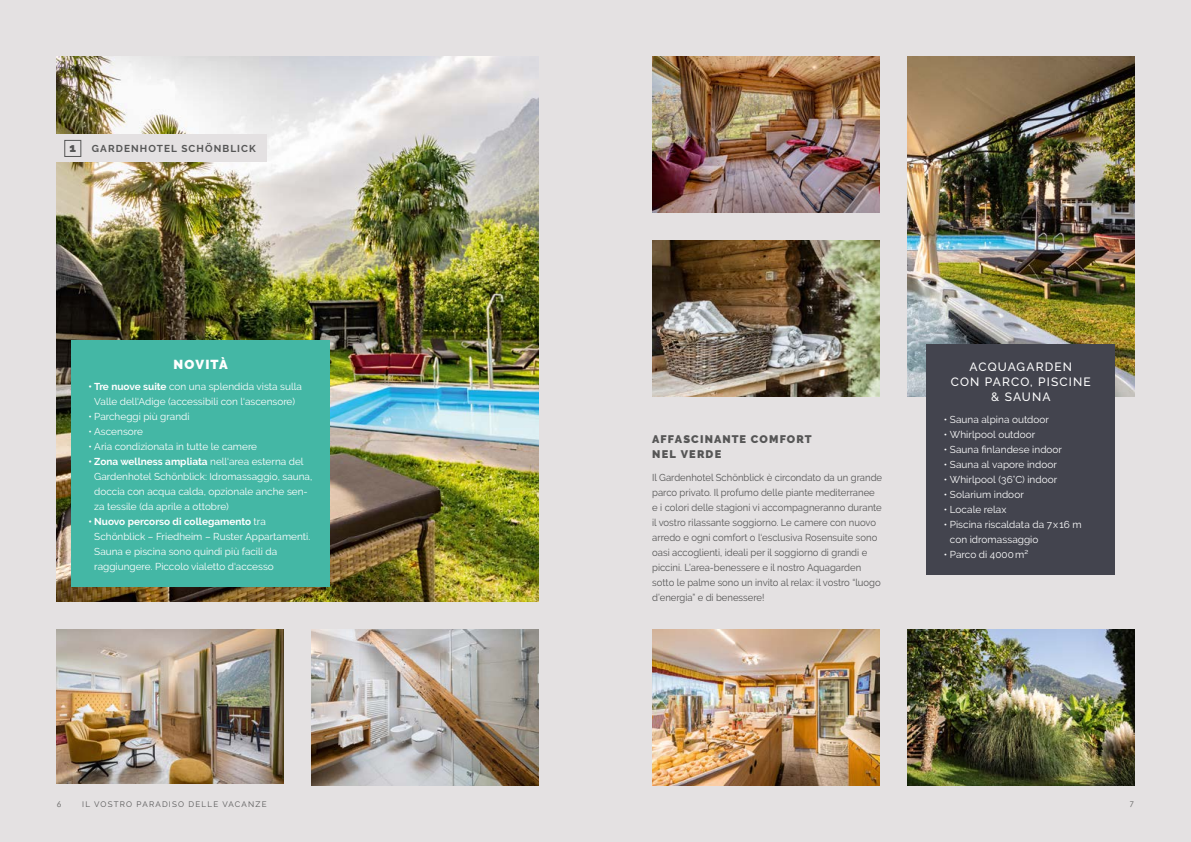
<style>
.page{position:relative;width:1191px;height:842px;background:#e4e1e2}
.page>*{position:absolute;margin:0;border:0;box-sizing:border-box;transform-origin:0 0}
.t1{font:900 13px "Raleway";letter-spacing:.085em;color:#fff}
.t2{font:500 12px/15px "Raleway";letter-spacing:.09em;color:#fff;text-align:center}
.t3{font:900 12px "Raleway";color:#565656}
.t4{font:900 11px/15px "Raleway";letter-spacing:.105em;color:#565656}
.t5{font:10px/15px "Raleway";color:#fff}
.t6{font:10px/15px "Raleway";color:#565656;scale:.95 1}
.t7{font:700 10px "Raleway";letter-spacing:.11em;color:#565656}
.t8{font:8px "Raleway";letter-spacing:.15em;color:#565656}
.t9{font:8px "Futura BT";color:#6f6f6e}
.s1{font-weight:700}
</style>
<div class="page">
<img style="left:57px;top:57px;width:482px;height:544px">
<img style="left:57px;top:629px;width:226px;height:154px">
<img style="left:312px;top:629px;width:227px;height:156px">
<img style="left:652px;top:241px;width:227px;height:156px">
<img style="left:907px;top:57px;width:227px;height:340px">
<div style="left:45px;top:135px;width:221px;height:27px;background:#e4e1e2"></div>
<div style="left:64px;top:140px;width:17px;height:17px;border:1px solid #565656"></div>
<img style="left:652px;top:629px;width:227px;height:156px">
<div style="left:72px;top:340px;width:258px;height:247px;background:#44b7a5"></div>
<div style="left:926px;top:344px;width:188px;height:231px;background:#43444e"></div>
<img style="left:907px;top:629px;width:227px;height:156px">
<img style="left:652px;top:57px;width:227px;height:156px">
<p class="t3" style="left:70px;top:141px;width:8px">1</p>
<p class="t7" style="left:92px;top:143px;width:165px">GARDENHOTEL SCHÖNBLICK</p>
<h1 class="t1" style="left:173px;top:357px;width:56px">NOVITÀ</h1>
<p class="t5" style="left:89px;top:379px;width:215px;text-align:center"><span class="s1">• Tre nuove suite</span> con una splendida vista sulla<br>Valle dell‘Adige (accessibili con l‘ascensore)</p>
<p class="t5" style="left:89px;top:409px;width:102px">• Parcheggi più grandi</p>
<p class="t5" style="left:89px;top:424px;width:56px">• Ascensore</p>
<p class="t5" style="left:89px;top:439px;width:170px">• Aria condizionata in tutte le camere</p>
<p class="t5" style="left:94px;top:454px;width:219px;text-indent:-6px"><span class="s1">• Zona wellness ampliata</span> nell‘area esterna del Gardenhotel Schönblick: Idromassaggio, sauna, doccia con acqua calda, opzionale anche sen&shy;za tessile (da aprile a ottobre)</p>
<p class="t5" style="left:94px;top:514px;width:217px;text-indent:-6px"><span class="s1">• Nuovo percorso di collegamento</span> tra Schönblick – Friedheim – Ruster Appartamenti.<br>Sauna e piscina sono quindi più facili da raggiungere. Piccolo vialetto d‘accesso</p>
<p class="t4" style="left:652px;top:432px;width:161px">AFFASCINANTE COMFORT<br>NEL VERDE</p>
<p class="t6" style="left:652px;top:470px;width:244px">Il Gardenhotel Schönblick è circondato da un grande parco privato. Il profumo delle piante mediterranee e i colori delle stagioni vi accompagneranno durante il vostro rilassante soggiorno. Le camere con nuovo arredo e ogni comfort o l‘esclusiva Rosensuite sono oasi accoglienti, ideali per il soggiorno di grandi e piccini. L’area-benessere e il nostro Aquagarden sotto le palme sono un invito al relax: il vostro “luogo d’energia” e di benessere!</p>
<p class="t2" style="left:951px;top:359px;width:141px">ACQUAGARDEN<br>CON PARCO, PISCINE &amp; SAUNA</p>
<p class="t5" style="left:943px;top:412px;width:107px">• Sauna alpina outdoor</p>
<p class="t5" style="left:943px;top:427px;width:93px">• Whirlpool outdoor</p>
<p class="t5" style="left:943px;top:442px;width:120px">• Sauna finlandese indoor</p>
<p class="t5" style="left:943px;top:457px;width:115px">• Sauna al vapore indoor</p>
<p class="t5" style="left:943px;top:472px;width:115px">• Whirlpool (36°C) indoor</p>
<p class="t5" style="left:943px;top:487px;width:82px">• Solarium indoor</p>
<p class="t5" style="left:943px;top:502px;width:64px">• Locale relax</p>
<p class="t5" style="left:950px;top:517px;width:133px;text-indent:-6px">• Piscina riscaldata da 7x16 m con idromassaggio</p>
<p class="t5" style="left:943px;top:547px;width:86px">• Parco di 4000m²</p>
<p class="t9" style="left:57px;top:799px;width:6px">6</p>
<p class="t8" style="left:82px;top:799px;width:186px">IL VOSTRO PARADISO DELLE VACANZE</p>
<p class="t9" style="left:1129px;top:799px;width:6px">7</p>
</div>
